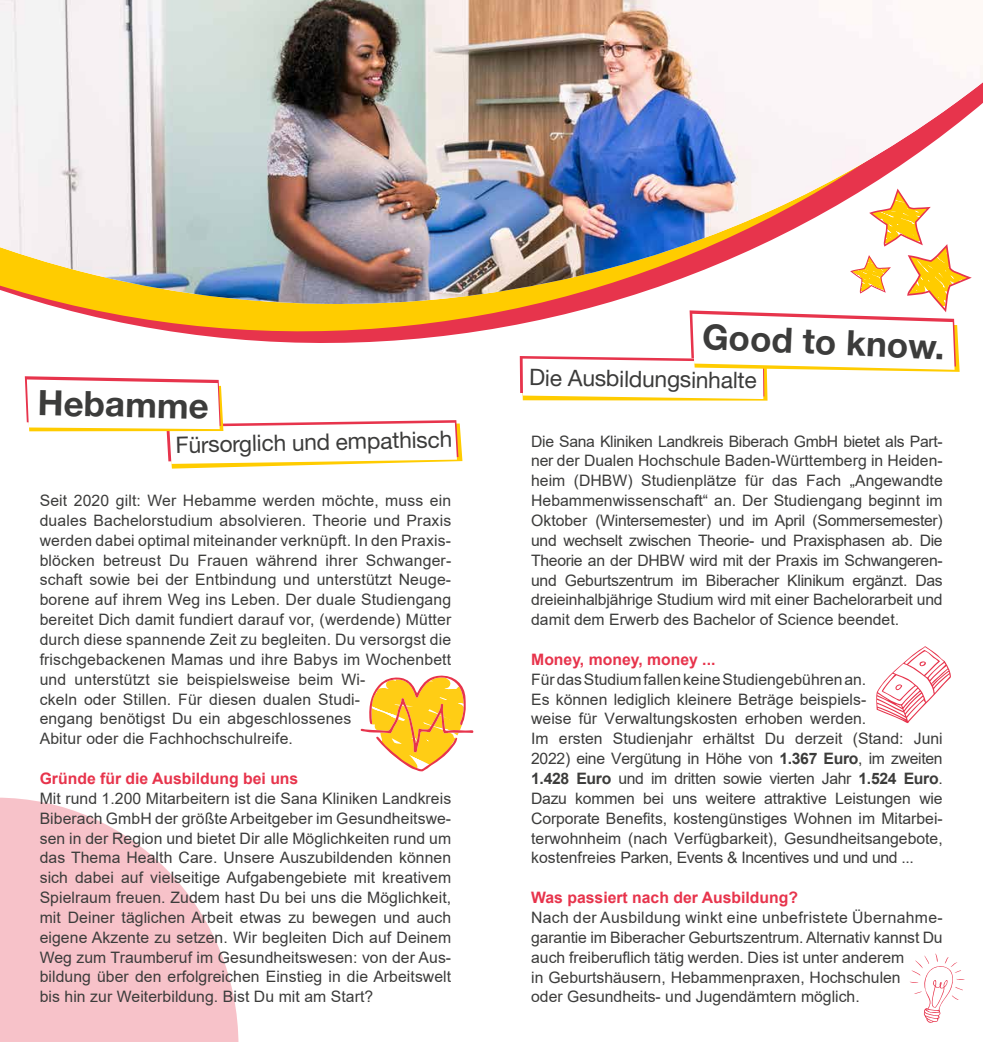
<style>
.page{position:relative;width:983px;height:1042px;background:#fff}
.page>*{position:absolute;margin:0;border:0;box-sizing:border-box;transform-origin:0 0}
.t1{font:700 35px "Helvetica Neue LT Pro";color:#3c3c3b}
.t2{font:22.75px "Helvetica Neue LT Pro";color:#3c3c3b}
.t3{font:15.75px/19.8px "Arial";color:#3c3c3b}
.t4{font:700 15.75px "Arial";color:#e7344c}
.s1{font-weight:700}
</style>
<div class="page">
<svg style="left:0;top:797px;width:239px;height:245px"></svg>
<img style="left:0;top:0;width:982px;height:343px">
<svg style="left:25px;top:376px;width:437px;height:93px"></svg>
<svg style="left:876px;top:646px;width:74px;height:77px"></svg>
<svg style="left:910px;top:953px;width:54px;height:70px"></svg>
<svg style="left:519px;top:189px;width:452px;height:212px"></svg>
<svg style="left:360px;top:675px;width:114px;height:96px"></svg>
<h1 class="t1" style="left:38px;top:381px;width:173px;rotate:1deg">Hebamme</h1>
<h2 class="t2" style="left:175px;top:430px;width:278px;rotate:-1deg">Fürsorglich und empathisch</h2>
<p class="t3" style="left:40px;top:490px;width:413px">Seit 2020 gilt: Wer Hebamme werden möchte, muss ein duales Bachelorstudium absolvieren. Theorie und Praxis werden dabei optimal miteinander verknüpft. In den Praxis&shy;blöcken betreust Du Frauen während ihrer Schwanger&shy;schaft sowie bei der Entbindung und unterstützt Neuge&shy;borene auf ihrem Weg ins Leben. Der duale Studiengang bereitet Dich damit fundiert darauf vor, (werdende) Mütter durch diese spannende Zeit zu begleiten. Du versorgst die frischgebackenen Mamas und ihre Babys im Wochenbett und unterstützt sie beispielsweise beim Wi-<br>ckeln oder Stillen. Für diesen dualen Studi-<br>engang benötigst Du ein abgeschlossenes<br>Abitur oder die Fachhochschulreife.</p>
<p class="t4" style="left:40px;top:767px;width:260px">Gründe für die Ausbildung bei uns</p>
<p class="t3" style="left:40px;top:788px;width:413px;text-align:justify">Mit rund 1.200 Mitarbeitern ist die Sana Kliniken Landkreis Biberach GmbH der größte Arbeitgeber im Gesundheitswe&shy;sen in der Region und bietet Dir alle Möglichkeiten rund um das Thema Health Care. Unsere Auszubildenden können sich dabei auf vielseitige Aufgabengebiete mit kreativem Spielraum freuen. Zudem hast Du bei uns die Möglichkeit, mit Deiner täglichen Arbeit etwas zu bewegen und auch eigene Akzente zu setzen. Wir begleiten Dich auf Deinem Weg zum Traumberuf im Gesundheitswesen: von der Aus&shy;bildung über den erfolgreichen Einstieg in die Arbeitswelt bis hin zur Weiterbildung. Bist Du mit am Start?</p>
<h1 class="t1" style="left:703px;top:314px;width:244px;rotate:3deg">Good to know.</h1>
<h2 class="t2" style="left:529px;top:363px;width:229px;rotate:1deg">Die Ausbildungsinhalte</h2>
<p class="t3" style="left:531px;top:431px;width:413px;text-align:justify">Die Sana Kliniken Landkreis Biberach GmbH bietet als Part&shy;ner der Dualen Hochschule Baden-Württemberg in Heiden&shy;heim (DHBW) Studienplätze für das Fach „Angewandte Hebammenwissenschaft“ an. Der Studiengang beginnt im Oktober (Wintersemester) und im April (Sommersemester) und wechselt zwischen Theorie- und Praxisphasen ab. Die Theorie an der DHBW wird mit der Praxis im Schwangeren&shy;und Geburtszentrum im Biberacher Klinikum ergänzt. Das dreieinhalbjährige Studium wird mit einer Bachelorarbeit und damit dem Erwerb des Bachelor of Science beendet.</p>
<p class="t4" style="left:531px;top:648px;width:186px">Money, money, money ...</p>
<p class="t3" style="left:531px;top:669px;width:413px">Für das Studium fallen keine Studiengebühren an.<br>Es können lediglich kleinere Beträge beispiels-<br>weise für Verwaltungskosten erhoben werden.<br>Im ersten Studienjahr erhältst Du derzeit (Stand: Juni 2022) eine Vergütung in Höhe von <span class="s1">1.367 Euro</span>, im zweiten <span class="s1">1.428 Euro</span> und im dritten sowie vierten Jahr <span class="s1">1.524 Euro</span>.<br>Dazu kommen bei uns weitere attraktive Leistungen wie Corporate Benefits, kostengünstiges Wohnen im Mitarbei&shy;terwohnheim (nach Verfügbarkeit), Gesundheitsangebote, kostenfreies Parken, Events &amp; Incentives und und und ...</p>
<p class="t4" style="left:531px;top:886px;width:268px">Was passiert nach der Ausbildung?</p>
<p class="t3" style="left:531px;top:907px;width:413px">Nach der Ausbildung winkt eine unbefristete Übernahme&shy;garantie im Biberacher Geburtszentrum. Alternativ kannst Du auch freiberuflich tätig werden. Dies ist unter anderem<br>in Geburtshäusern, Hebammenpraxen, Hochschulen<br>oder Gesundheits- und Jugendämtern möglich.</p>
</div>
